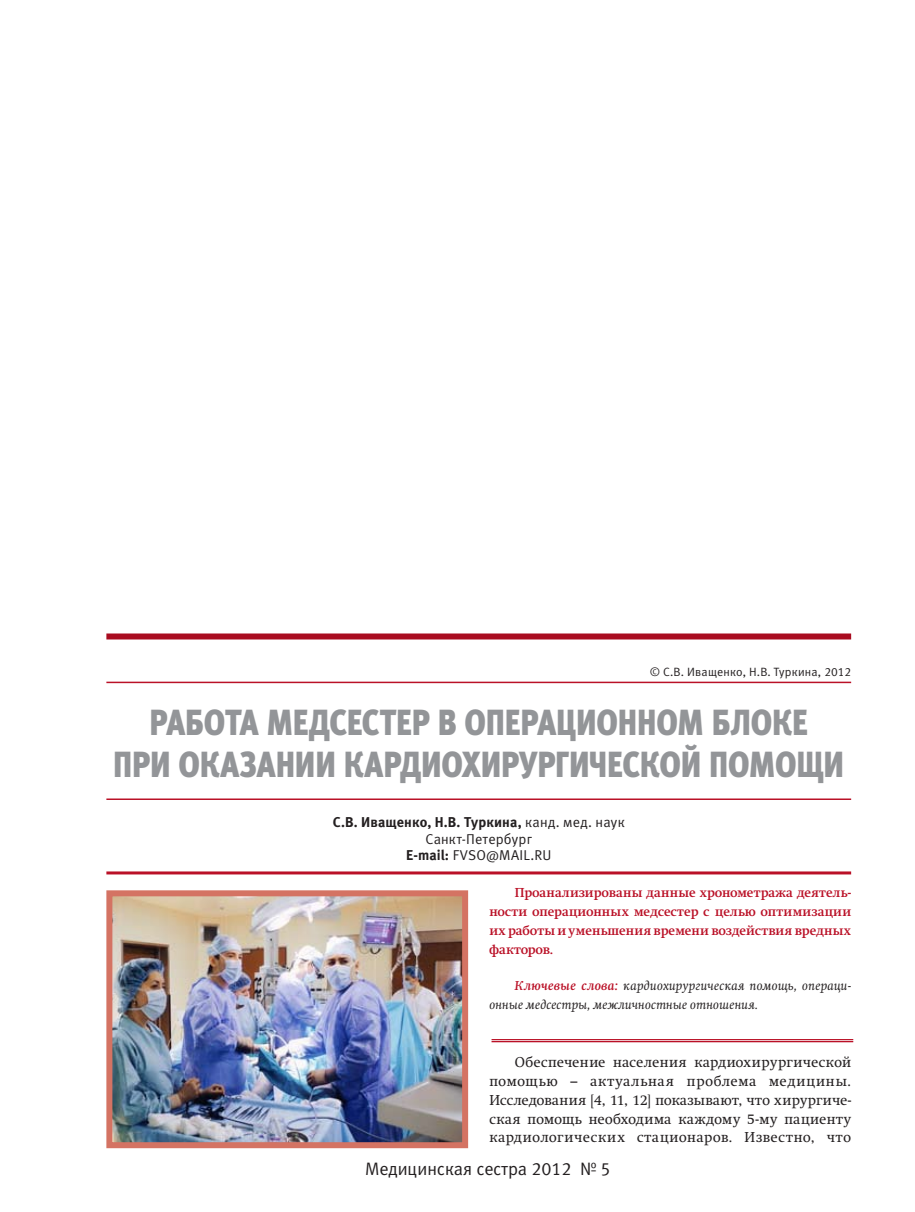
<style>
.page{position:relative;width:915px;height:1212px;background:#fff}
.page>*{position:absolute;margin:0;border:0;box-sizing:border-box;transform-origin:0 0}
.t1{font:36.3px/42px "Meta Black Cyr LF Caps";letter-spacing:-.005em;color:#939598;text-align:center;scale:.86 1}
.t2{font:18px "Meta C";color:#231f20}
.t3{font:14.25px/18.9px "Swift C";letter-spacing:.055em;color:#231f20;text-align:justify}
.t4{font:14.25px/16.5px "Meta C";letter-spacing:.01em;color:#231f20;text-align:center}
.t5{font:700 12.75px/18.9px "Swift C";letter-spacing:.02em;color:#ba1127;text-align:justify}
.t6{font:italic 12.75px/18.3px "Swift C";letter-spacing:.03em;color:#231f20}
.t7{font:12px "Meta C";letter-spacing:.015em;color:#231f20}
.s1{font-weight:700}
.s2{font-weight:700;color:#ba1127}
</style>
<div class="page">
<hr style="left:106px;top:682px;width:744px;height:1px;background:#ba1127">
<hr style="left:106px;top:798px;width:744px;height:2px;background:#ba1127">
<hr style="left:106px;top:871px;width:744px;height:3px;background:#ba1127">
<hr style="left:491px;top:1041px;width:362px;height:1px;background:#ba1127">
<hr style="left:491px;top:1039px;width:362px;height:1px;background:#ba1127">
<div style="left:106px;top:633px;width:744px;height:6px;background:#a90c20"></div>
<img style="left:113px;top:897px;width:348px;height:244px">
<div style="left:106px;top:890px;width:362px;height:258px;border:6px solid #d47363"></div>
<p class="t7" style="left:649px;top:665px;width:203px">© С.В. Иващенко, Н.В. Туркина, 2012</p>
<h1 class="t1" style="left:113px;top:701px;width:851px">Работа медсестер в операционном блоке<br>при оказании кардиохирургической помощи</h1>
<p class="t4" style="left:333px;top:814px;width:293px"><span class="s1">С.В. Иващенко, Н.В. Туркина,</span> канд. мед. наук<br>Санкт-Петербург<br><span class="s1">E-mail:</span> FVSO@MAIL.RU</p>
<p class="t5" style="left:489px;top:883px;width:363px;text-indent:26px">Проанализированы данные хронометража деятель&shy;ности операционных медсестер с целью оптимизации их работы и уменьшения времени воздействия вредных факторов.</p>
<p class="t6" style="left:489px;top:977px;width:363px;text-indent:26px"><span class="s2">Ключевые слова:</span> кардиохирургическая помощь, операци&shy;онные медсестры, межличностные отношения.</p>
<p class="t3" style="left:489px;top:1052px;width:363px;text-indent:26px">Обеспечение населения кардиохирургической помощью – актуальная проблема медицины.<br>Исследования [4, 11, 12] показывают, что хирургиче&shy;ская помощь необходима каждому 5-му пациенту кардиологических стационаров. Известно, что</p>
<p class="t2" style="left:365px;top:1159px;width:247px">Медицинская сестра 2012 № 5</p>
</div>
